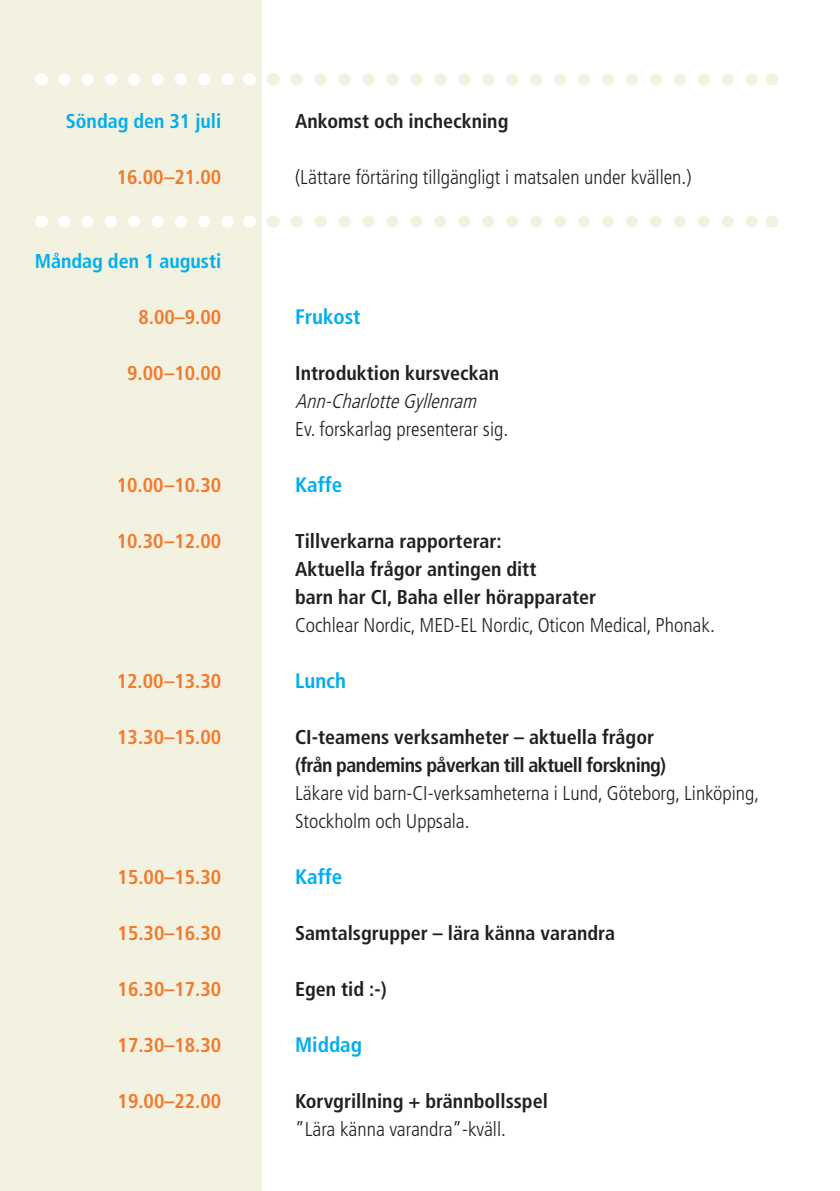
<style>
.page{position:relative;width:840px;height:1191px;background:#fff}
.page>*{position:absolute;margin:0;border:0;box-sizing:border-box;transform-origin:0 0}
.t1{font:700 condensed 21px "Frutiger LT Std";color:#00aeef}
.t2{font:300 condensed 20px/28px "Frutiger LT Std";color:#231f20}
.t3{font:700 condensed 20px/28px "Frutiger LT Std";color:#231f20}
.t4{font:700 condensed 20px "Frutiger LT Std";color:#f4792d}
.t5{font:700 condensed 20px/28px "Frutiger LT Std";letter-spacing:-.03em;color:#231f20}
.t6{font:700 condensed 20px "Frutiger LT Std";color:#00aeef}
.t7{font:italic 300 condensed 20px "Frutiger LT Std";color:#231f20}
</style>
<div class="page">
<div style="left:0;top:0;width:261px;height:1191px;background:#f3f1df"></div>
<svg style="left:296px;top:216px;width:462px;height:12px"></svg>
<svg style="left:272px;top:216px;width:1px;height:12px"></svg>
<svg style="left:771px;top:216px;width:1px;height:12px"></svg>
<svg style="left:296px;top:73px;width:462px;height:12px"></svg>
<svg style="left:272px;top:73px;width:1px;height:12px"></svg>
<svg style="left:771px;top:73px;width:1px;height:12px"></svg>
<svg style="left:64px;top:216px;width:170px;height:12px"></svg>
<svg style="left:41px;top:216px;width:1px;height:12px"></svg>
<svg style="left:249px;top:216px;width:1px;height:12px"></svg>
<svg style="left:64px;top:73px;width:170px;height:12px"></svg>
<svg style="left:41px;top:73px;width:1px;height:12px"></svg>
<svg style="left:249px;top:73px;width:1px;height:12px"></svg>
<p class="t6" style="left:66px;top:109px;width:157px">Söndag den 31 juli</p>
<p class="t4" style="left:117px;top:165px;width:106px">16.00–21.00</p>
<p class="t6" style="left:35px;top:249px;width:188px">Måndag den 1 augusti</p>
<p class="t4" style="left:138px;top:305px;width:84px">8.00–9.00</p>
<p class="t4" style="left:127px;top:361px;width:96px">9.00–10.00</p>
<p class="t4" style="left:117px;top:473px;width:106px">10.00–10.30</p>
<p class="t4" style="left:117px;top:529px;width:106px">10.30–12.00</p>
<p class="t4" style="left:117px;top:669px;width:106px">12.00–13.30</p>
<p class="t4" style="left:117px;top:725px;width:105px">13.30–15.00</p>
<p class="t4" style="left:118px;top:865px;width:105px">15.00–15.30</p>
<p class="t4" style="left:118px;top:921px;width:105px">15.30–16.30</p>
<p class="t4" style="left:118px;top:977px;width:105px">16.30–17.30</p>
<p class="t4" style="left:118px;top:1033px;width:105px">17.30–18.30</p>
<p class="t4" style="left:118px;top:1089px;width:105px">19.00–22.00</p>
<p class="t3" style="left:295px;top:107px;width:215px">Ankomst och incheckning</p>
<p class="t2" style="left:295px;top:163px;width:397px">(Lättare förtäring tillgängligt i matsalen under kvällen.)</p>
<p class="t1" style="left:295px;top:304px;width:67px">Frukost</p>
<p class="t3" style="left:295px;top:359px;width:205px">Introduktion kursveckan</p>
<p class="t7" style="left:295px;top:390px;width:188px">Ann-CharlotteGyllenram</p>
<p class="t2" style="left:295px;top:415px;width:214px">Ev. forskarlag presenterar sig.</p>
<p class="t1" style="left:295px;top:472px;width:49px">Kaffe</p>
<p class="t3" style="left:295px;top:527px;width:302px">Tillverkarna rapporterar:<br>Aktuella frågor antingen ditt<br>barn har CI, Baha eller hörapparater</p>
<p class="t2" style="left:295px;top:611px;width:421px">Cochlear Nordic, MED-EL Nordic, Oticon Medical, Phonak.</p>
<p class="t1" style="left:295px;top:668px;width:52px">Lunch</p>
<p class="t5" style="left:295px;top:723px;width:372px">CI-teamens verksamheter – aktuella frågor (från pandemins påverkan till aktuell forskning)</p>
<p class="t2" style="left:295px;top:779px;width:465px">Läkare vid barn-CI-verksamheterna i Lund, Göteborg, Linköping,<br>Stockholm och Uppsala.</p>
<p class="t1" style="left:295px;top:864px;width:49px">Kaffe</p>
<p class="t3" style="left:295px;top:919px;width:321px">Samtalsgrupper – lära känna varandra</p>
<p class="t3" style="left:295px;top:975px;width:93px">Egen tid :-)</p>
<p class="t1" style="left:295px;top:1032px;width:68px">Middag</p>
<p class="t3" style="left:295px;top:1087px;width:254px">Korvgrillning + brännbollsspel</p>
<p class="t2" style="left:295px;top:1115px;width:212px">”Lära känna varandra”-kväll.</p>
</div>
